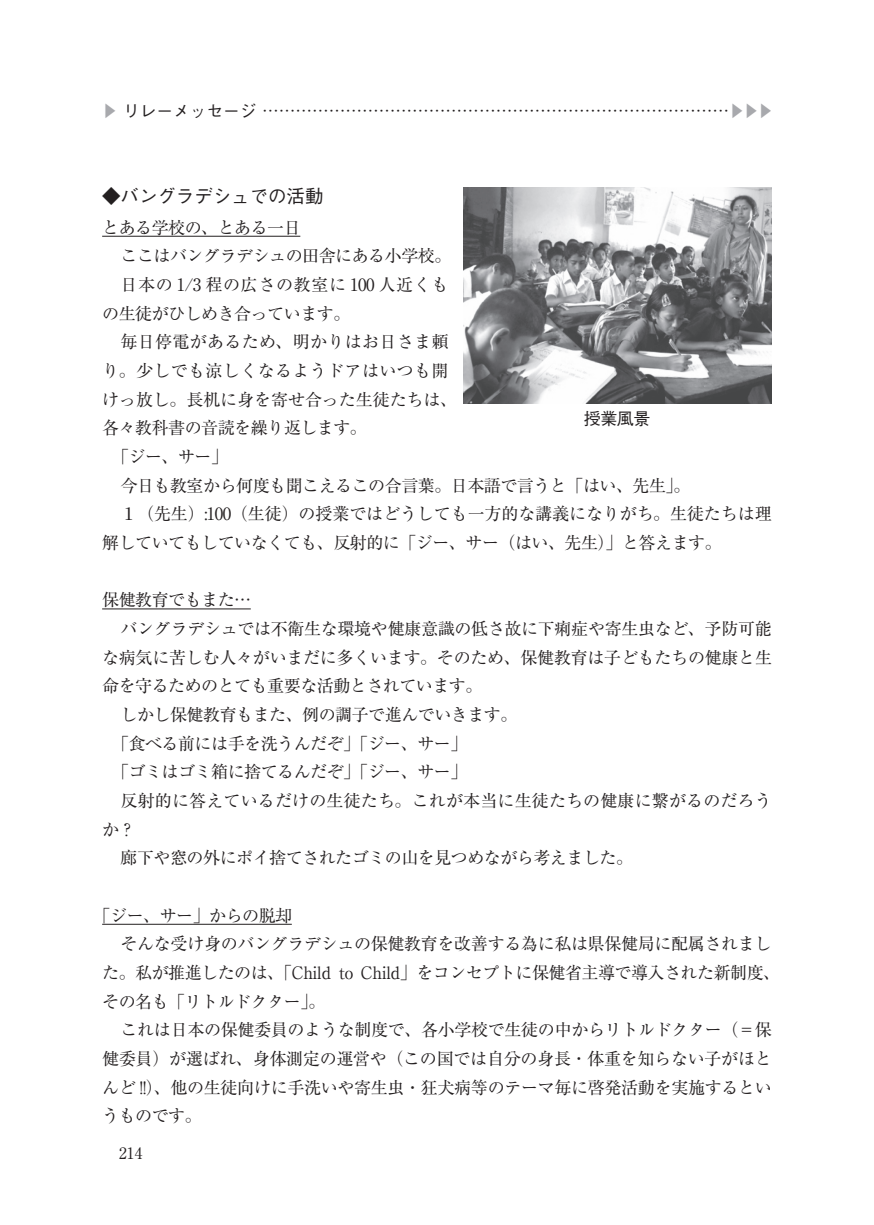
<style>
.page{position:relative;width:874px;height:1225px;background:#fff}
.page>*{position:absolute;margin:0;border:0;box-sizing:border-box;transform-origin:0 0}
.t1{font:500 18.4px "Gothic BBB Pro";color:#231f20}
.t2{font:17px "Ryumin Pro";letter-spacing:-.02em;color:#231f20}
.t3{font:17px "Ryumin Pro";letter-spacing:.01em;color:#231f20}
.t4{font:17px "Ryumin Pro";letter-spacing:.035em;color:#231f20}
.t5{font:17px "Ryumin Pro";letter-spacing:.02em;color:#231f20}
.t6{font:17px "Ryumin Pro";letter-spacing:.015em;color:#231f20}
.t7{font:500 17px "Gothic BBB Pro";color:#231f20}
.t8{font:500 16.6px "Gothic BBB Pro";color:#231f20}
.t9{font:15.6px "Ryumin Pro";color:#231f20}
.s1{color:#a8a9ad}
</style>
<div class="page">
<hr style="left:102px;top:236px;width:198px;height:1px;background:#231f20">
<hr style="left:102px;top:608px;width:149px;height:1px;background:#231f20">
<hr style="left:102px;top:924px;width:190px;height:1px;background:#231f20">
<img style="left:463px;top:188px;width:308px;height:215px">
<p class="t8" style="left:102px;top:97px;width:673px"><span class="s1">▲</span> リレーメッセージ …………………………………………………………………………<span class="s1">▲▲▲</span></p>
<p class="t1" style="left:102px;top:182px;width:223px">◆バングラデシュでの活動</p>
<p class="t2" style="left:102px;top:214px;width:200px">とある学校の、とある一日</p>
<p class="t2" style="left:120px;top:243px;width:332px">ここはバングラデシュの田舎にある小学校。</p>
<p class="t4" style="left:120px;top:271px;width:329px">日本の 1/3 程の広さの教室に 100 人近くも</p>
<p class="t2" style="left:102px;top:300px;width:249px">の生徒がひしめき合っています。</p>
<p class="t6" style="left:120px;top:329px;width:329px">毎日停電があるため、明かりはお日さま頼</p>
<p class="t5" style="left:102px;top:357px;width:348px">り。少しでも涼しくなるようドアはいつも開</p>
<p class="t2" style="left:102px;top:386px;width:356px">けっ放し。長机に身を寄せ合った生徒たちは、</p>
<p class="t2" style="left:102px;top:415px;width:266px">各々教科書の音読を繰り返します。</p>
<p class="t2" style="left:112px;top:443px;width:117px">「ジー、サー」</p>
<p class="t2" style="left:120px;top:472px;width:571px">今日も教室から何度も聞こえるこの合言葉。日本語で言うと「はい、先生」。</p>
<p class="t2" style="left:120px;top:501px;width:652px">１（先生）:100（生徒）の授業ではどうしても一方的な講義になりがち。生徒たちは理</p>
<p class="t2" style="left:102px;top:529px;width:620px">解していてもしていなくても、反射的に「ジー、サー（はい、先生）」と答えます。</p>
<p class="t7" style="left:583px;top:405px;width:68px">授業風景</p>
<p class="t2" style="left:102px;top:587px;width:150px">保健教育でもまた…</p>
<p class="t2" style="left:120px;top:615px;width:652px">バングラデシュでは不衛生な環境や健康意識の低さ故に下痢症や寄生虫など、予防可能</p>
<p class="t2" style="left:102px;top:644px;width:671px">な病気に苦しむ人々がいまだに多くいます。そのため、保健教育は子どもたちの健康と生</p>
<p class="t2" style="left:102px;top:672px;width:381px">命を守るためのとても重要な活動とされています。</p>
<p class="t2" style="left:120px;top:701px;width:398px">しかし保健教育もまた、例の調子で進んでいきます。</p>
<p class="t2" style="left:112px;top:730px;width:356px">「食べる前には手を洗うんだぞ」「ジー、サー」</p>
<p class="t2" style="left:112px;top:758px;width:356px">「ゴミはゴミ箱に捨てるんだぞ」「ジー、サー」</p>
<p class="t3" style="left:120px;top:787px;width:652px">反射的に答えているだけの生徒たち。これが本当に生徒たちの健康に繋がるのだろう</p>
<p class="t2" style="left:102px;top:816px;width:35px">か？</p>
<p class="t2" style="left:120px;top:844px;width:513px">廊下や窓の外にポイ捨てされたゴミの山を見つめながら考えました。</p>
<p class="t2" style="left:94px;top:902px;width:200px">「ジー、サー」からの脱却</p>
<p class="t2" style="left:120px;top:930px;width:652px">そんな受け身のバングラデシュの保健教育を改善する為に私は県保健局に配属されまし</p>
<p class="t2" style="left:102px;top:959px;width:679px">た。私が推進したのは、「Child to Child」をコンセプトに保健省主導で導入された新制度、</p>
<p class="t2" style="left:102px;top:988px;width:224px">その名も「リトルドクター」。</p>
<p class="t2" style="left:120px;top:1016px;width:652px">これは日本の保健委員のような制度で、各小学校で生徒の中からリトルドクター（＝保</p>
<p class="t2" style="left:102px;top:1045px;width:670px">健委員）が選ばれ、身体測定の運営や（この国では自分の身長・体重を知らない子がほと</p>
<p class="t2" style="left:102px;top:1074px;width:671px">んど !!）、他の生徒向けに手洗いや寄生虫・狂犬病等のテーマ毎に啓発活動を実施するとい</p>
<p class="t2" style="left:102px;top:1102px;width:101px">うものです。</p>
<p class="t9" style="left:119px;top:1141px;width:25px">214</p>
</div>
